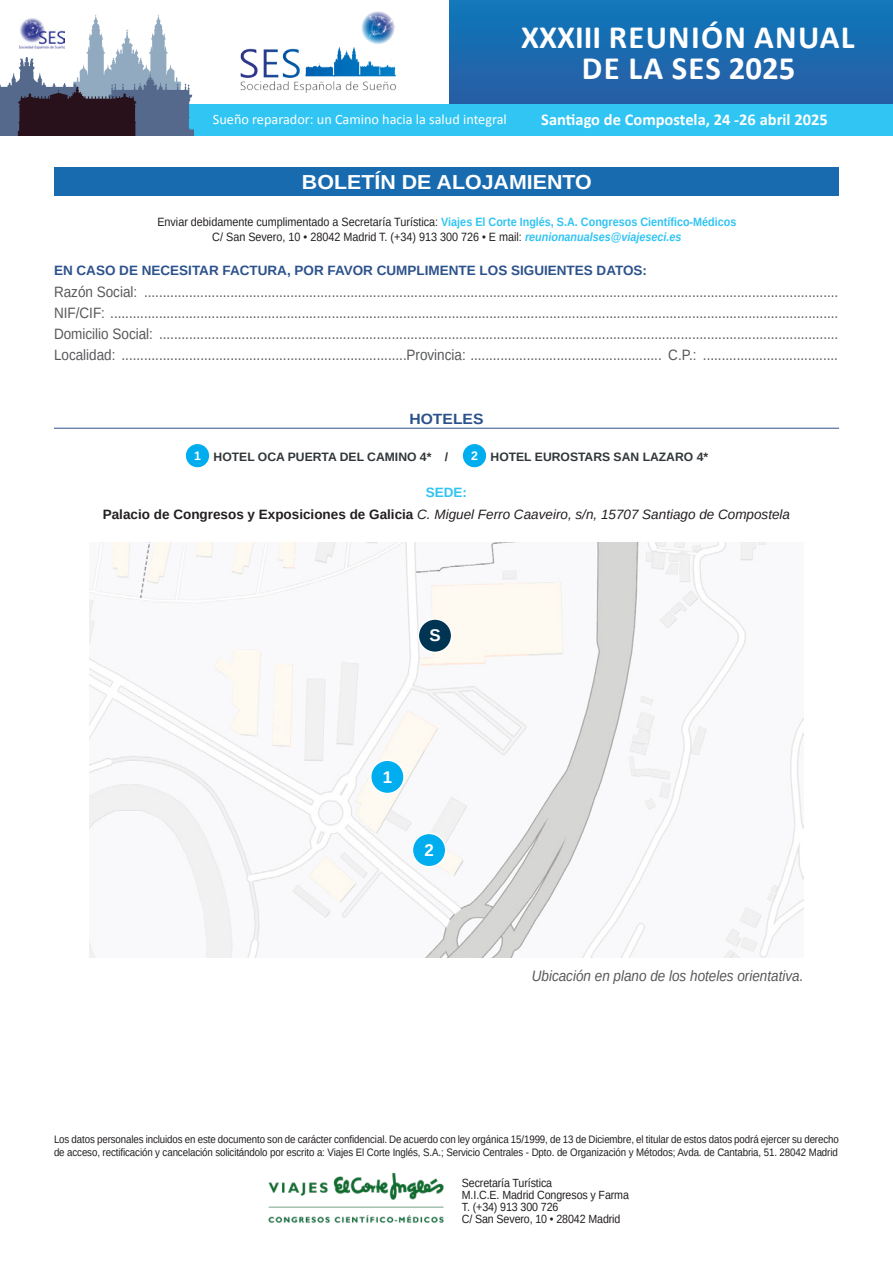
<style>
.page{position:relative;width:893px;height:1263px;background:#fff}
.page>*{position:absolute;margin:0;border:0;box-sizing:border-box;transform-origin:0 0}
.t1{font:700 32.7px/31.2px "Calibri";letter-spacing:.04em;color:#fff;text-align:center}
.t2{font:700 20.25px "Arimo";color:#fff;scale:1.06 1}
.t3{font:700 16.8px "Arimo";color:#fff}
.t4{font:700 16.5px "Calibri";color:#fff}
.t5{font:15px "Arimo";color:#57585a;scale:.9 1}
.t6{font:italic 15px "Arimo";color:#57585a;scale:.9 1}
.t7{font:700 14.85px "Arimo";color:#2c528c;scale:1.06 1}
.t8{font:14.25px "Calibri";color:#fff}
.t9{font:italic 13.5px/22.5px "Arimo";color:#231f20;text-align:center}
.t10{font:700 13.5px "Arimo";color:#2c528c}
.t11{font:700 12.3px "Arimo";color:#fff}
.t12{font:700 12.15px "Arimo";color:#313639}
.t13{font:12px "Arimo";color:#231f20;scale:.9 1}
.t14{font:11.85px/11.9px "Arimo";letter-spacing:-.01em;color:#231f20;scale:.9 1}
.t15{font:10.8px/12.9px "Arimo";letter-spacing:-.01em;color:#231f20;scale:.9 1}
.s1{font-weight:700;color:#30c4f3}
.s2{font-weight:700;font-style:italic;color:#30c4f3}
.s3{font-weight:700;font-style:normal;color:#30c4f3}
.s4{font-weight:700;font-style:normal}
</style>
<div class="page">
<img style="left:268px;top:1172px;width:176px;height:51px">
<div style="left:449px;top:0;width:444px;height:233px;background:linear-gradient(to right,#1b6aaf,#1b6aaf)"></div>
<div style="left:173px;top:104px;width:720px;height:39px;background:#30c5f3"></div>
<svg style="left:0;top:14px;width:194px;height:122px"></svg>
<img style="left:240px;top:11px;width:156px;height:82px">
<svg style="left:305px;top:65px;width:30px;height:11px"></svg>
<svg style="left:344px;top:46px;width:10px;height:14px"></svg>
<div style="left:0;top:136px;width:893px;height:213px;background:#fff"></div>
<div style="left:55px;top:167px;width:784px;height:28px;background:#196bb0"></div>
<hr style="left:54px;top:428px;width:785px;height:1px;background:#2c528c">
<div style="left:185px;top:443px;width:25px;height:25px;background:#00aeef;border-radius:50%"></div>
<div style="left:185px;top:443px;width:25px;height:25px;border:1px solid #fff;border-radius:50%"></div>
<div style="left:462px;top:443px;width:25px;height:25px;background:#00aeef;border-radius:50%"></div>
<div style="left:462px;top:443px;width:25px;height:25px;border:1px solid #fff;border-radius:50%"></div>
<img style="left:89px;top:543px;width:714px;height:414px">
<div style="left:418px;top:619px;width:34px;height:33px;background:#003453;border-radius:50%"></div>
<div style="left:418px;top:618px;width:34px;height:35px;border:2px solid #fff;border-radius:50%"></div>
<div style="left:412px;top:833px;width:34px;height:34px;background:#00aeef;border-radius:50%"></div>
<div style="left:412px;top:833px;width:34px;height:34px;border:2px solid #fff;border-radius:50%"></div>
<div style="left:371px;top:760px;width:33px;height:33px;background:#00aeef;border-radius:50%"></div>
<div style="left:370px;top:759px;width:35px;height:35px;border:2px solid #fff;border-radius:50%"></div>
<h1 class="t1" style="left:521px;top:21px;width:335px">XXXIII REUNIÓN ANUAL<br>DE LA SES 2025</h1>
<p class="t8" style="left:213px;top:110px;width:295px">Sueño reparador: un Camino hacia la salud integral</p>
<p class="t4" style="left:541px;top:108px;width:288px">Santiago de Compostela, 24 -26 abril 2025</p>
<p class="t2" style="left:302px;top:168px;width:275px">BOLETÍN DE ALOJAMIENTO</p>
<p class="t13" style="left:157px;top:214px;width:645px">Enviar debidamente cumplimentado a Secretaría Turística: <span class="s1">Viajes El Corte Inglés, S.A. Congresos Científico-Médicos</span></p>
<p class="t13" style="left:212px;top:229px;width:523px">C/ San Severo, 10 • 28042 Madrid T. (+34) 913 300 726 • E mail: <span class="s2">reunionanualses@viajeseci.es</span></p>
<p class="t10" style="left:54px;top:261px;width:595px">EN CASO DE NECESITAR FACTURA, POR FAVOR CUMPLIMENTE LOS SIGUIENTES DATOS:</p>
<p class="t5" style="left:54px;top:282px;width:873px">Razón Social: .........................................................................................................................................................................................</p>
<p class="t5" style="left:54px;top:303px;width:873px">NIF/CIF: ..................................................................................................................................................................................................</p>
<p class="t5" style="left:54px;top:324px;width:873px">Domicilio Social: .....................................................................................................................................................................................</p>
<p class="t5" style="left:54px;top:345px;width:873px">Localidad: ............................................................................Provincia: ................................................... C.P.: ....................................</p>
<p class="t7" style="left:409px;top:409px;width:71px">HOTELES</p>
<p class="t11" style="left:194px;top:447px;width:8px">1</p>
<p class="t12" style="left:214px;top:448px;width:236px">HOTEL OCA PUERTA DEL CAMINO 4* /</p>
<p class="t11" style="left:471px;top:447px;width:8px">2</p>
<p class="t12" style="left:491px;top:448px;width:219px">HOTEL EUROSTARS SAN LAZARO 4*</p>
<p class="t9" style="left:103px;top:481px;width:689px"><span class="s3">SEDE:<br></span><span class="s4">Palacio de Congresos y Exposiciones de Galicia</span> C. Miguel Ferro Caaveiro, s/n, 15707 Santiago de Compostela</p>
<p class="t3" style="left:429px;top:624px;width:13px">S</p>
<p class="t3" style="left:383px;top:765px;width:11px">1</p>
<p class="t3" style="left:424px;top:838px;width:11px">2</p>
<p class="t6" style="left:532px;top:966px;width:303px">Ubicación en plano de los hoteles orientativa.</p>
<p class="t15" style="left:54px;top:1133px;width:873px">Los datos personales incluidos en este documento son de carácter confidencial. De acuerdo con ley orgánica 15/1999, de 13 de Diciembre, el titular de estos datos podrá ejercer su derecho de acceso, rectificación y cancelación solicitándolo por escrito a: Viajes El Corte Inglés, S.A.; Servicio Centrales - Dpto. de Organización y Métodos; Avda. de Cantabria, 51. 28042 Madrid</p>
<p class="t14" style="left:462px;top:1177px;width:187px">Secretaría Turística<br>M.I.C.E. Madrid Congresos y Farma<br>T. (+34) 913 300 726<br>C/ San Severo, 10 • 28042 Madrid</p>
</div>
